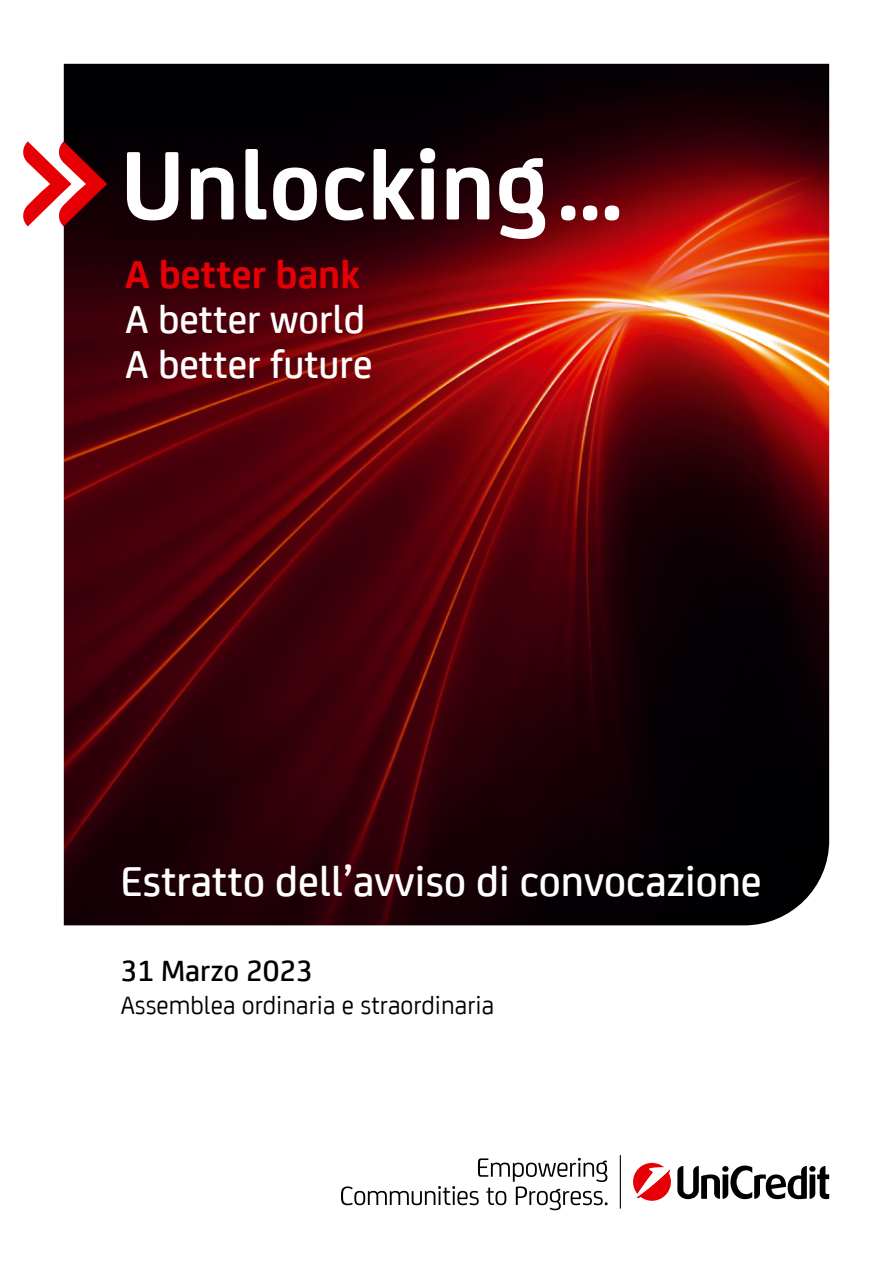
<style>
.page{position:relative;width:893px;height:1263px;background:#fff}
.page>*{position:absolute;margin:0;border:0;box-sizing:border-box;transform-origin:0 0}
.t1{font:700 104.1px "Uni Credit";color:#fff}
.t2{font:500 45px "Uni Credit";color:#fff}
.t3{font:500 42px/45px "Uni Credit";color:#fff}
.t4{font:700 42px "Uni Credit";color:#e60005}
.t5{font:500 31.5px "Uni Credit";color:#000}
.t6{font:27px "Uni Credit";color:#000}
</style>
<div class="page">
<img style="left:64px;top:64px;width:765px;height:861px">
<svg style="left:677px;top:1165px;width:152px;height:34px"></svg>
<svg style="left:633px;top:1163px;width:38px;height:38px"></svg>
<svg style="left:341px;top:1158px;width:266px;height:52px"></svg>
<hr style="left:620px;top:1155px;width:1px;height:53px;background:#000">
<svg style="left:23px;top:141px;width:84px;height:85px"></svg>
<h1 class="t1" style="left:121px;top:107px;width:504px">Unlocking...</h1>
<p class="t4" style="left:126px;top:242px;width:235px">A better bank</p>
<p class="t3" style="left:126px;top:293px;width:249px">A better world<br>A better future</p>
<p class="t2" style="left:121px;top:848px;width:643px">Estratto dell’avviso di convocazione</p>
<p class="t5" style="left:121px;top:947px;width:194px">31 Marzo 2023</p>
<p class="t6" style="left:121px;top:985px;width:375px">Assemblea ordinaria e straordinaria</p>
</div>
